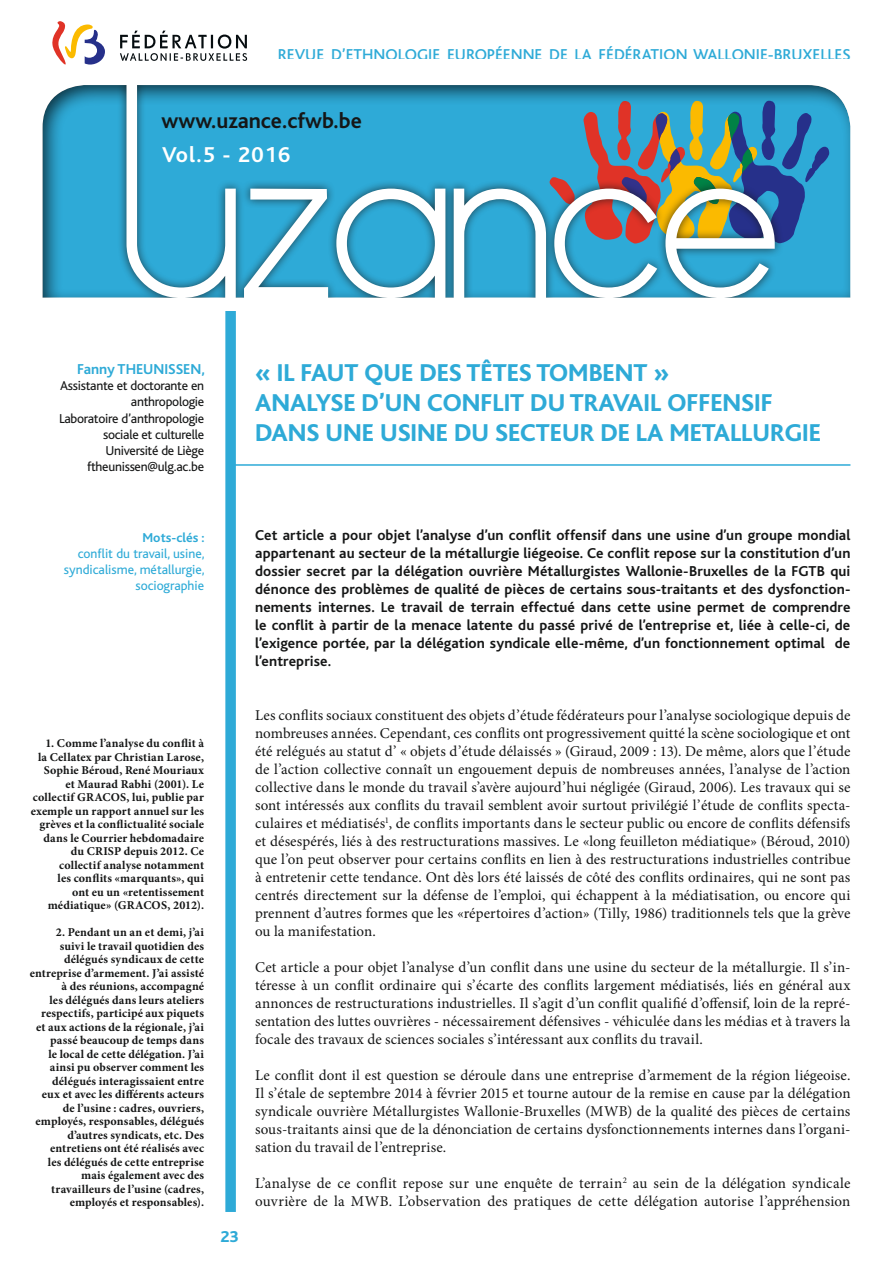
<style>
.page{position:relative;width:893px;height:1263px;background:#fff}
.page>*{position:absolute;margin:0;border:0;box-sizing:border-box;transform-origin:0 0}
.t1{font:800 25.5px/30px "Bliss";color:#2eaad7}
.t2{font:700 22.5px "Bliss";color:#151616}
.t3{font:700 22.5px "Bliss";letter-spacing:.05em;color:#fff}
.t4{font:500 16.5px "Bliss";color:#2eaad7}
.t5{font:800 16.5px "Bliss";color:#2eaad7}
.t6{font:15px/18px "Minion Pro";letter-spacing:.01em;color:#151616;text-align:justify}
.t7{font:700 15px/18px "Bliss";letter-spacing:.01em;color:#151616;text-align:justify}
.t8{font:700 15px "Bliss";color:#2eaad7}
.t9{font:13.5px/16.2px "Bliss";letter-spacing:-.02em;color:#151616;text-align:right}
.t10{font:13.5px/16.2px "Bliss";color:#2eaad7;text-align:right}
.t11{font:700 13.5px "Bliss";color:#2eaad7}
.t12{font:700 12px/13.5px "Minion Pro";letter-spacing:.01em;color:#151616;text-align:right}
</style>
<div class="page">
<div style="left:225px;top:310px;width:11px;height:902px;background:#2eaad7"></div>
<div style="left:41px;top:84px;width:810px;height:216px;background:#151616;opacity:.75"></div>
<div style="left:117px;top:71px;width:667px;height:237px;background:#151616;opacity:.75"></div>
<svg style="left:126px;top:85px;width:649px;height:213px;background:#58a7c2"></svg>
<div style="left:0;top:60px;width:893px;height:25px;background:#fff"></div>
<svg style="left:120px;top:31px;width:127px;height:30px"></svg>
<svg style="left:52px;top:21px;width:53px;height:44px"></svg>
<div style="left:0;top:298px;width:893px;height:12px;background:#fff"></div>
<hr style="left:230px;top:464px;width:620px;height:2px;background:#2eaad7">
<p class="t4" style="left:278px;top:46px;width:574px">REVUE D’ETHNOLOGIE EUROPÉENNE DE LA FÉDÉRATION WALLONIE-BRUXELLES</p>
<h2 class="t2" style="left:162px;top:109px;width:202px">www.uzance.cfwb.be</h2>
<h2 class="t3" style="left:162px;top:143px;width:130px">Vol.5 - 2016</h2>
<p class="t8" style="left:77px;top:361px;width:129px">Fanny THEUNISSEN,</p>
<p class="t9" style="left:59px;top:378px;width:147px">Assistante et doctorante en anthropologie<br>Laboratoire d’anthropologie sociale et culturelle<br>Université de Liège ftheunissen@ulg.ac.be</p>
<h1 class="t1" style="left:255px;top:358px;width:567px">« IL FAUT QUE DES TÊTES TOMBENT »<br>ANALYSE D’UN CONFLIT DU TRAVAIL OFFENSIF<br>DANS UNE USINE DU SECTEUR DE LA METALLURGIE</h1>
<p class="t11" style="left:143px;top:530px;width:64px">Mots-clés :</p>
<p class="t10" style="left:64px;top:546px;width:142px">conflit du travail, usine, syndicalisme, métallurgie, sociographie</p>
<p class="t12" style="left:31px;top:736px;width:175px">1. Comme l’analyse du conflit à<br>la Cellatex par Christian Larose,<br>Sophie Béroud, René Mouriaux<br>et Maurad Rabhi (2001). Le collectif GRACOS, lui, publie par exemple un rapport annuel sur les grèves et la conflictualité sociale dans le Courrier hebdomadaire du CRISP depuis 2012. Ce collectif analyse notamment<br>les conflits «marquants», qui<br>ont eu un «retentissement médiatique» (GRACOS, 2012).</p>
<p class="t12" style="left:30px;top:925px;width:176px">2. Pendant un an et demi, j’ai suivi le travail quotidien des délégués syndicaux de cette entreprise d’armement. J’ai assisté à des réunions, accompagné<br>les délégués dans leurs ateliers respectifs, participé aux piquets et aux actions de la régionale, j’ai passé beaucoup de temps dans<br>le local de cette délégation. J’ai ainsi pu observer comment les délégués interagissaient entre<br>eux et avec les différents acteurs de l’usine : cadres, ouvriers, employés, responsables, délégués d’autres syndicats, etc. Des entretiens ont été réalisés avec<br>les délégués de cette entreprise mais également avec des travailleurs de l’usine (cadres, employés et responsables).</p>
<p class="t5" style="left:221px;top:1228px;width:20px">23</p>
<p class="t7" style="left:255px;top:526px;width:597px">Cet article a pour objet l’analyse d’un conflit offensif dans une usine d’un groupe mondial appartenant au secteur de la métallurgie liégeoise. Ce conflit repose sur la constitution d’un dossier secret par la délégation ouvrière Métallurgistes Wallonie-Bruxelles de la FGTB qui dénonce des problèmes de qualité de pièces de certains sous-traitants et des dysfonction&shy;nements internes. Le travail de terrain effectué dans cette usine permet de comprendre le conflit à partir de la menace latente du passé privé de l’entreprise et, liée à celle-ci, de l’exigence portée, par la délégation syndicale elle-même, d’un fonctionnement optimal de l’entreprise.</p>
<p class="t6" style="left:255px;top:706px;width:597px">Les conflits sociaux constituent des objets d’étude fédérateurs pour l’analyse sociologique depuis de nombreuses années. Cependant, ces conflits ont progressivement quitté la scène sociologique et ont été relégués au statut d’ « objets d’étude délaissés » (Giraud, 2009 : 13). De même, alors que l’étude de l’action collective connaît un engouement depuis de nombreuses années, l’analyse de l’action collective dans le monde du travail s’avère aujourd’hui négligée (Giraud, 2006). Les travaux qui se sont intéressés aux conflits du travail semblent avoir surtout privilégié l’étude de conflits specta&shy;culaires et médiatisés<sup>1</sup>, de conflits importants dans le secteur public ou encore de conflits défensifs et désespérés, liés à des restructurations massives. Le «long feuilleton médiatique» (Béroud, 2010) que l’on peut observer pour certains conflits en lien à des restructurations industrielles contribue à entretenir cette tendance. Ont dès lors été laissés de côté des conflits ordinaires, qui ne sont pas centrés directement sur la défense de l’emploi, qui échappent à la médiatisation, ou encore qui prennent d’autres formes que les «répertoires d’action» (Tilly, 1986) traditionnels tels que la grève ou la manifestation.</p>
<p class="t6" style="left:255px;top:958px;width:597px">Cet article a pour objet l’analyse d’un conflit dans une usine du secteur de la métallurgie. Il s’in&shy;téresse à un conflit ordinaire qui s’écarte des conflits largement médiatisés, liés en général aux annonces de restructurations industrielles. Il s’agit d’un conflit qualifié d’offensif, loin de la repré&shy;sentation des luttes ouvrières - nécessairement défensives - véhiculée dans les médias et à travers la focale des travaux de sciences sociales s’intéressant aux conflits du travail.</p>
<p class="t6" style="left:255px;top:1066px;width:597px">Le conflit dont il est question se déroule dans une entreprise d’armement de la région liégeoise.<br>Il s’étale de septembre 2014 à février 2015 et tourne autour de la remise en cause par la délégation syndicale ouvrière Métallurgistes Wallonie-Bruxelles (MWB) de la qualité des pièces de certains sous-traitants ainsi que de la dénonciation de certains dysfonctionnements internes dans l’organi&shy;sation du travail de l’entreprise.</p>
<p class="t6" style="left:255px;top:1174px;width:597px">L’analyse de ce conflit repose sur une enquête de terrain<sup>2</sup> au sein de la délégation syndicale ouvrière de la MWB. L’observation des pratiques de cette délégation autorise l’appréhension</p>
</div>
